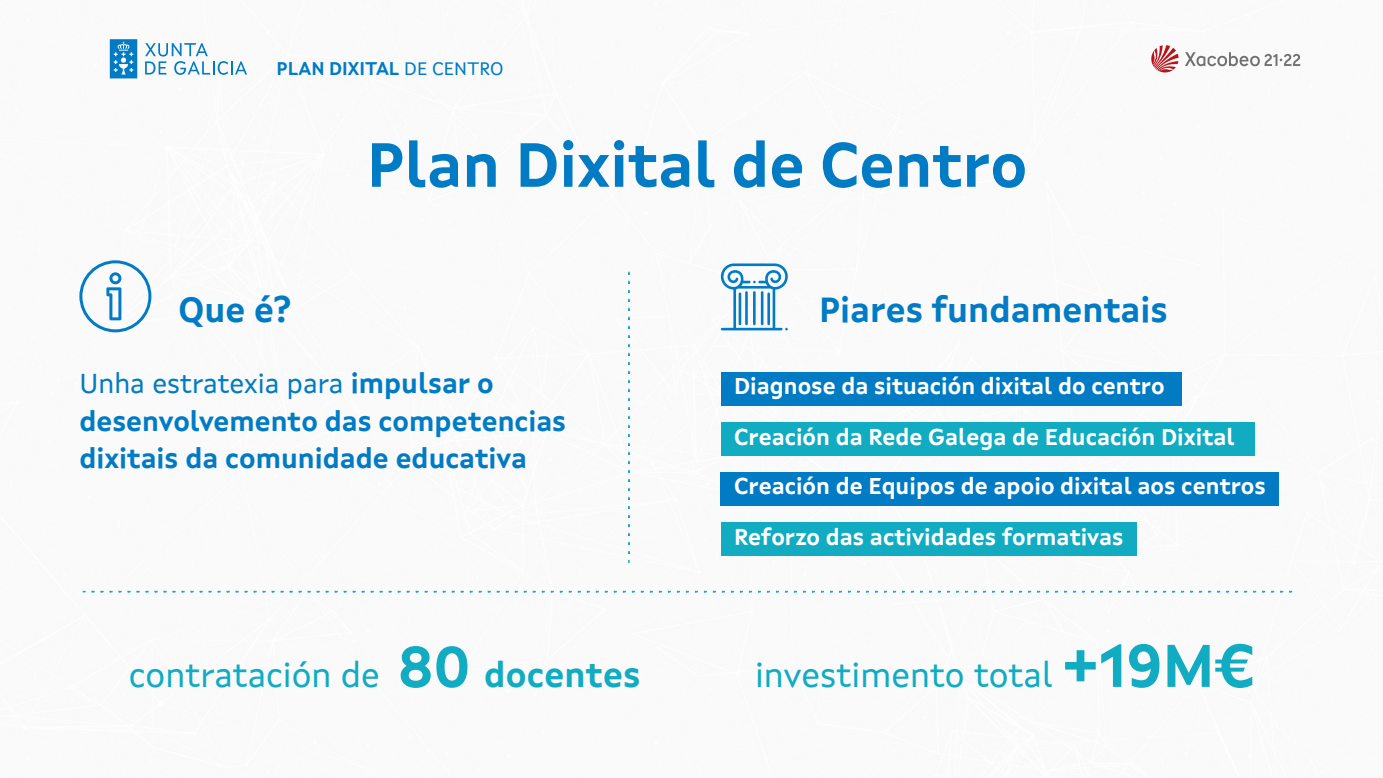
<style>
.page{position:relative;width:1383px;height:778px;background:#fff}
.page>*{position:absolute;margin:0;border:0;box-sizing:border-box;transform-origin:0 0}
.t1{font:700 62.1px "Xunta Sans";color:#017bc4}
.t2{font:34.95px "Xunta Sans";color:#11abc2}
.t3{font:700 34.95px "Xunta Sans";color:#017bc4}
.t4{font:700 27.9px/37.5px "Xunta Sans";color:#017bc4}
.t5{font:700 22.8px "Xunta Sans";color:#fff}
.t6{font:700 18.45px "Xunta Sans";color:#017bc4}
.s1{font-weight:400}
.s2{font-weight:700;font-size:56.85px}
.s3{font-weight:700}
.s4{font-weight:700;font-size:60px}
</style>
<div class="page">
<svg style="left:110px;top:39px;width:27px;height:39px"></svg>
<svg style="left:145px;top:43px;width:102px;height:32px"></svg>
<svg style="left:1151px;top:45px;width:27px;height:27px"></svg>
<svg style="left:1185px;top:52px;width:115px;height:14px"></svg>
<svg style="left:83px;top:591px;width:1210px;height:1px"></svg>
<svg style="left:628px;top:271px;width:1px;height:291px"></svg>
<svg style="left:79px;top:260px;width:72px;height:72px"></svg>
<svg style="left:721px;top:263px;width:66px;height:67px"></svg>
<div style="left:721px;top:372px;width:460px;height:34px;background:#017bc4"></div>
<div style="left:721px;top:472px;width:557px;height:34px;background:#017bc4"></div>
<div style="left:721px;top:422px;width:533px;height:34px;background:#11abc2"></div>
<div style="left:721px;top:522px;width:415px;height:33px;background:#11abc2"></div>
<p class="t6" style="left:276px;top:61px;width:228px">PLAN DIXITAL <span class="s1">DE CENTRO</span></p>
<h1 class="t1" style="left:367px;top:139px;width:662px">Plan Dixital de Centro</h1>
<h2 class="t3" style="left:179px;top:295px;width:114px">Que é?</h2>
<h2 class="t3" style="left:819px;top:295px;width:350px">Piares fundamentais</h2>
<p class="t4" style="left:79px;top:367px;width:488px"><span class="s1">Unha estratexia para</span> impulsar o desenvolvemento das competencias dixitais da comunidade educativa</p>
<p class="t5" style="left:734px;top:377px;width:432px">Diagnose da situación dixital do centro</p>
<p class="t5" style="left:734px;top:477px;width:533px">Creación de Equipos de apoio dixital aos centros</p>
<p class="t5" style="left:734px;top:427px;width:502px">Creación da Rede Galega de Educación Dixital</p>
<p class="t5" style="left:734px;top:527px;width:391px">Reforzo das actividades formativas</p>
<h2 class="t2" style="left:129px;top:660px;width:513px">contratación de <span class="s2">80</span> <span class="s3">docentes</span></h2>
<h2 class="t2" style="left:755px;top:660px;width:501px">investimento total <span class="s4">+19M€</span></h2>
</div>
